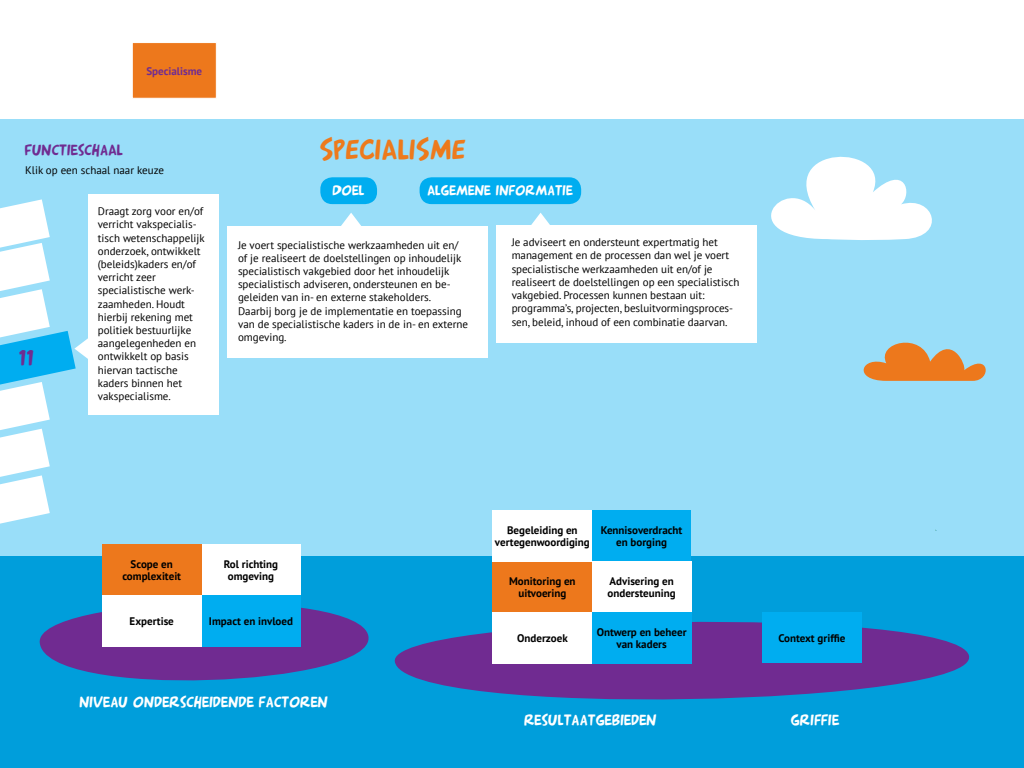
<style>
.page{position:relative;width:1024px;height:768px;background:#fff}
.page>*{position:absolute;margin:0;border:0;box-sizing:border-box;transform-origin:0 0}
.t1{font:28px "Arnold 21";color:#ed7a1c}
.t2{font:22px "Arnold 21";color:#702c91}
.t3{font:15px "Arnold 21";color:#fff}
.t4{font:15px "Arnold 21";color:#702c91}
.t5{font:14px "Arnold 21";color:#fff}
.t6{font:11px/13.2px "PT Sans";color:#000}
.t7{font:700 11px/12px "PT Sans";color:#000;text-align:center}
.t8{font:700 11px "PT Sans";color:#702c91}
</style>
<div class="page">
<div style="left:0;top:119px;width:1024px;height:649px;background:#99def9"></div>
<div style="left:0;top:557px;width:1024px;height:211px;background:#009edb"></div>
<svg style="left:394px;top:605px;width:576px;height:95px;fill:#702b91"></svg>
<div style="left:762px;top:612px;width:99px;height:51px;background:#00adf0"></div>
<div style="left:132px;top:42px;width:85px;height:57px;background:#ed781c;border:1px solid #fff"></div>
<svg style="left:771px;top:156px;width:161px;height:84px"></svg>
<div style="left:592px;top:510px;width:99px;height:51px;background:#00adf0"></div>
<div style="left:592px;top:561px;width:99px;height:51px;background:#fff"></div>
<div style="left:201px;top:544px;width:100px;height:51px;background:#fff"></div>
<div style="left:493px;top:561px;width:99px;height:51px;background:#ed781c"></div>
<svg style="left:39px;top:586px;width:330px;height:95px;fill:#702b91"></svg>
<div style="left:201px;top:595px;width:100px;height:51px;background:#00adf0"></div>
<div style="left:592px;top:612px;width:99px;height:51px;background:#00adf0"></div>
<svg style="left:863px;top:342px;width:123px;height:39px"></svg>
<div style="left:88px;top:194px;width:131px;height:221px;background:#fff"></div>
<div style="left:493px;top:612px;width:99px;height:51px;background:#fff"></div>
<div style="left:493px;top:510px;width:99px;height:51px;background:#fff"></div>
<div style="left:102px;top:544px;width:99px;height:51px;background:#ed781c"></div>
<div style="left:102px;top:595px;width:99px;height:51px;background:#fff"></div>
<svg style="left:0;top:199px;width:88px;height:325px"></svg>
<div style="left:227px;top:226px;width:260px;height:131px;background:#fff"></div>
<svg style="left:341px;top:213px;width:20px;height:13px"></svg>
<div style="left:496px;top:225px;width:261px;height:118px;background:#fff"></div>
<svg style="left:531px;top:213px;width:19px;height:12px"></svg>
<div style="left:320px;top:177px;width:57px;height:27px;background:#00adf0;border-radius:12px"></div>
<div style="left:420px;top:177px;width:161px;height:27px;background:#00adf0;border-radius:12px"></div>
<p class="t8" style="left:146px;top:63px;width:57px">Specialisme</p>
<p class="t4" style="left:25px;top:141px;width:100px">FUNCTIESCHAAL</p>
<p class="t6" style="left:25px;top:163px;width:140px">Klik op een schaal naar keuze</p>
<p class="t2" style="left:20px;top:343px;width:17px">11</p>
<p class="t6" style="left:98px;top:204px;width:108px">Draagt zorg voor en/of verricht vakspecialis&shy;tisch wetenschappelijk onderzoek, ontwikkelt (beleids)kaders en/of verricht zeer specialistische werk&shy;zaamheden. Houdt hierbij rekening met politiek bestuurlijke aangelegenheden en ontwikkelt op basis hiervan tactische kaders binnen het vakspecialisme.</p>
<p class="t1" style="left:320px;top:132px;width:148px">SPECIALISME</p>
<p class="t5" style="left:333px;top:181px;width:34px">DOEL</p>
<p class="t5" style="left:428px;top:182px;width:147px">ALGEMENE INFORMATIE</p>
<p class="t6" style="left:238px;top:238px;width:225px">Je voert specialistische werkzaamheden uit en/ of je realiseert de doelstellingen op inhoudelijk specialistisch vakgebied door het inhoudelijk specialistisch adviseren, ondersteunen en be&shy;geleiden van in- en externe stakeholders.</p>
<p class="t6" style="left:238px;top:304px;width:232px">Daarbij borg je de implementatie en toepassing van de specialistische kaders in de in- en externe omgeving.</p>
<p class="t6" style="left:512px;top:236px;width:229px">Je adviseert en ondersteunt expertmatig het management en de processen dan wel je voert specialistische werkzaamheden uit en/of je realiseert de doelstellingen op een specialistisch vakgebied. Processen kunnen bestaan uit: programma’s, projecten, besluitvormingsproces&shy;sen, beleid, inhoud of een combinatie daarvan.</p>
<p class="t7" style="left:131px;top:558px;width:44px">Scope en</p>
<p class="t7" style="left:122px;top:570px;width:60px">complexiteit</p>
<p class="t7" style="left:130px;top:615px;width:46px">Expertise</p>
<p class="t7" style="left:224px;top:558px;width:56px">Rol richting</p>
<p class="t7" style="left:228px;top:570px;width:48px">omgeving</p>
<p class="t7" style="left:209px;top:615px;width:85px">Impact en invloed</p>
<p class="t3" style="left:80px;top:692px;width:250px">NIVEAU ONDERSCHEIDENDE FACTOREN</p>
<p class="t7" style="left:507px;top:524px;width:72px">Begeleiding en</p>
<p class="t7" style="left:495px;top:536px;width:96px">vertegenwoordiging</p>
<p class="t7" style="left:509px;top:575px;width:68px">Monitoring en uitvoering</p>
<p class="t7" style="left:601px;top:524px;width:83px">Kennisoverdracht</p>
<p class="t7" style="left:616px;top:536px;width:52px">en borging</p>
<p class="t7" style="left:608px;top:575px;width:70px;text-align:left">Advisering en ondersteuning</p>
<p class="t7" style="left:517px;top:632px;width:52px">Onderzoek</p>
<p class="t7" style="left:597px;top:626px;width:91px">Ontwerp en beheer van kaders</p>
<p class="t3" style="left:524px;top:710px;width:134px">RESULTAATGEBIEDEN</p>
<p class="t7" style="left:778px;top:632px;width:69px">Context griffie</p>
<p class="t3" style="left:791px;top:710px;width:50px">GRIFFIE</p>
</div>
